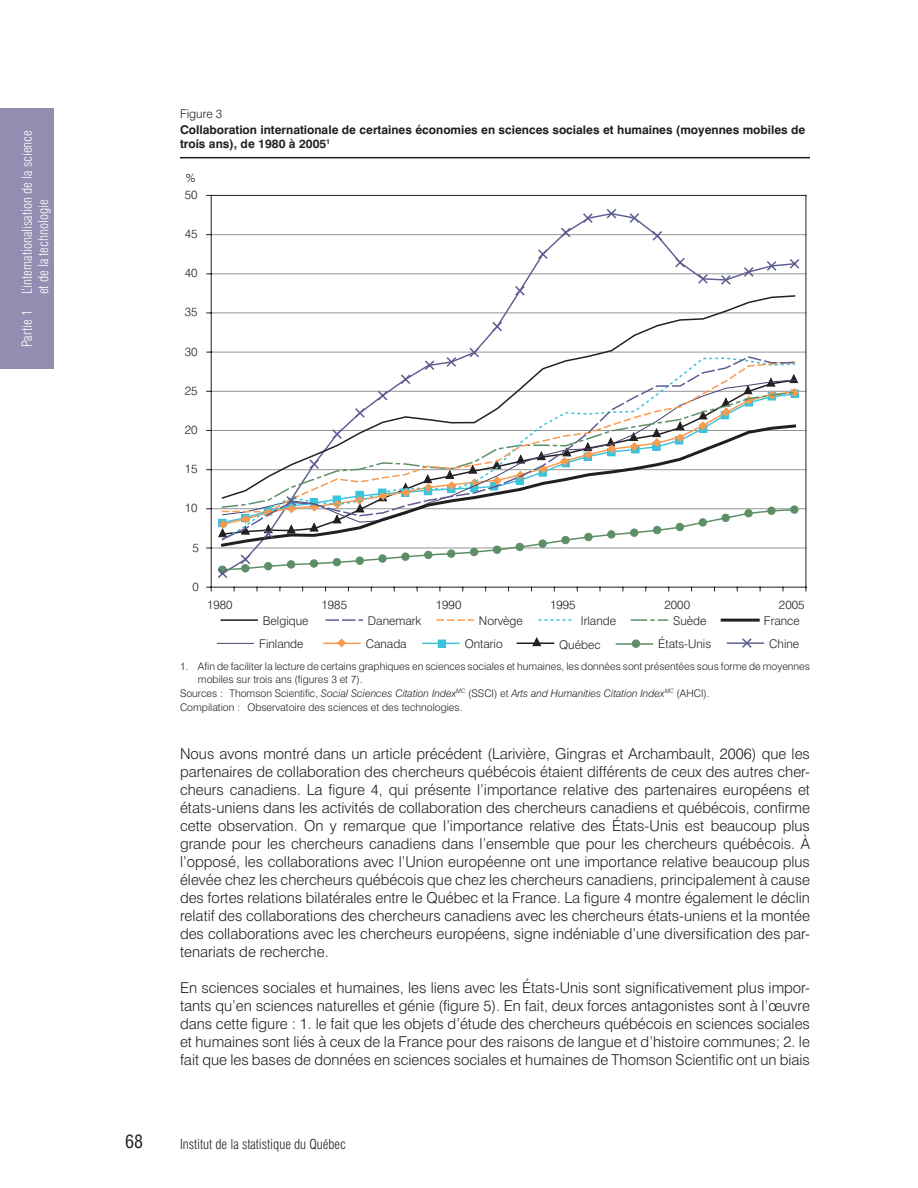
<style>
.page{position:relative;width:918px;height:1188px;background:#fff}
.page>*{position:absolute;margin:0;border:0;box-sizing:border-box;transform-origin:0 0}
.t1{font:condensed 18px "Swiss 721 BT";color:#231f20}
.t2{font:300 15px/18px "Swiss 721 BT";color:#231f20;text-align:justify}
.t3{font:300 condensed 13.5px/16.2px "Swiss 721 BT";color:#fff}
.t4{font:300 condensed 13.5px "Swiss 721 BT";color:#231f20}
.t5{font:300 12px "Swiss 721 BT";color:#231f20}
.t6{font:700 12px/14.4px "Swiss 721 BT";color:#231f20}
.t7{font:300 10.5px/12.6px "Swiss 721 BT";color:#231f20}
.s1{font-style:italic}
</style>
<div class="page">
<div style="left:0;top:108px;width:54px;height:261px;background:#928db1"></div>
<hr style="left:180px;top:157px;width:630px;height:1px;background:#231f20">
<hr style="left:211px;top:548px;width:595px;height:1px;background:#939598">
<hr style="left:211px;top:509px;width:595px;height:1px;background:#939598">
<hr style="left:211px;top:469px;width:595px;height:1px;background:#939598">
<hr style="left:211px;top:430px;width:595px;height:1px;background:#939598">
<hr style="left:211px;top:391px;width:595px;height:1px;background:#939598">
<hr style="left:211px;top:352px;width:595px;height:1px;background:#939598">
<hr style="left:211px;top:313px;width:595px;height:1px;background:#939598">
<hr style="left:211px;top:274px;width:595px;height:1px;background:#939598">
<hr style="left:211px;top:234px;width:595px;height:1px;background:#939598">
<hr style="left:211px;top:195px;width:595px;height:1px;background:#231f20">
<hr style="left:806px;top:195px;width:1px;height:392px;background:#231f20">
<hr style="left:211px;top:587px;width:595px;height:1px;background:#231f20">
<hr style="left:211px;top:195px;width:1px;height:392px;background:#231f20">
<svg style="left:742px;top:638px;width:10px;height:10px"></svg>
<div style="left:632px;top:640px;width:8px;height:7px;background:#5d8f67;border-radius:50%"></div>
<div style="left:632px;top:640px;width:8px;height:8px;border:1px solid #5d8f67;border-radius:50%"></div>
<hr style="left:221px;top:619px;width:36px;height:2px;background:#231f20">
<svg style="left:326px;top:619px;width:36px;height:2px"></svg>
<svg style="left:437px;top:619px;width:36px;height:2px"></svg>
<svg style="left:539px;top:619px;width:33px;height:2px"></svg>
<svg style="left:631px;top:619px;width:36px;height:2px"></svg>
<hr style="left:722px;top:619px;width:36px;height:3px;background:#231f20">
<hr style="left:217px;top:643px;width:36px;height:1px;background:#424372">
<hr style="left:324px;top:643px;width:36px;height:1px;background:#f89a50">
<hr style="left:423px;top:643px;width:36px;height:1px;background:#3bc3de">
<hr style="left:517px;top:643px;width:36px;height:1px;background:#231f20">
<hr style="left:616px;top:643px;width:36px;height:2px;background:#5d8f67">
<hr style="left:727px;top:642px;width:36px;height:2px;background:#5d5d91">
<div style="left:438px;top:640px;width:8px;height:7px;background:#3bc3de"></div>
<div style="left:438px;top:640px;width:8px;height:8px;border:1px solid #3bc3de"></div>
<svg style="left:337px;top:639px;width:9px;height:8px"></svg>
<svg style="left:532px;top:638px;width:9px;height:8px"></svg>
<svg style="left:217px;top:209px;width:583px;height:369px"></svg>
<p class="t3" style="left:19px;top:294px;width:165px;text-indent:-52px;rotate:-90deg">Partie 1 L’internationalisation de la science et de la technologie</p>
<p class="t5" style="left:180px;top:106px;width:44px">Figure 3</p>
<p class="t6" style="left:180px;top:122px;width:627px">Collaboration internationale de certaines économies en sciences sociales et humaines (moyennes mobiles de trois ans), de 1980 à 2005<sup>1</sup></p>
<p class="t5" style="left:186px;top:171px;width:11px">%</p>
<p class="t5" style="left:185px;top:187px;width:14px">50</p>
<p class="t5" style="left:185px;top:227px;width:14px">45</p>
<p class="t5" style="left:185px;top:266px;width:14px">40</p>
<p class="t5" style="left:185px;top:305px;width:14px">35</p>
<p class="t5" style="left:185px;top:344px;width:14px">30</p>
<p class="t5" style="left:185px;top:383px;width:14px">25</p>
<p class="t5" style="left:185px;top:422px;width:14px">20</p>
<p class="t5" style="left:185px;top:462px;width:14px">15</p>
<p class="t5" style="left:185px;top:501px;width:14px">10</p>
<p class="t5" style="left:193px;top:540px;width:8px">5</p>
<p class="t5" style="left:193px;top:579px;width:8px">0</p>
<p class="t5" style="left:207px;top:597px;width:27px">1980</p>
<p class="t5" style="left:322px;top:597px;width:27px">1985</p>
<p class="t5" style="left:436px;top:597px;width:27px">1990</p>
<p class="t5" style="left:550px;top:597px;width:27px">1995</p>
<p class="t5" style="left:665px;top:597px;width:27px">2000</p>
<p class="t5" style="left:779px;top:597px;width:27px">2005</p>
<p class="t5" style="left:263px;top:613px;width:47px">Belgique</p>
<p class="t5" style="left:368px;top:613px;width:55px">Danemark</p>
<p class="t5" style="left:479px;top:613px;width:45px">Norvège</p>
<p class="t5" style="left:581px;top:613px;width:37px">Irlande</p>
<p class="t5" style="left:673px;top:613px;width:35px">Suède</p>
<p class="t5" style="left:764px;top:613px;width:37px">France</p>
<p class="t5" style="left:259px;top:636px;width:46px">Finlande</p>
<p class="t5" style="left:366px;top:636px;width:42px">Canada</p>
<p class="t5" style="left:465px;top:636px;width:40px">Ontario</p>
<p class="t5" style="left:559px;top:638px;width:43px">Québec</p>
<p class="t5" style="left:658px;top:637px;width:55px">États-Unis</p>
<p class="t5" style="left:769px;top:636px;width:32px">Chine</p>
<p class="t7" style="left:198px;top:660px;width:613px;text-indent:-18px">1. Afin de faciliter la lecture de certains graphiques en sciences sociales et humaines, les données sont présentées sous forme de moyennes mobiles sur trois ans (figures 3 et 7).</p>
<p class="t7" style="left:180px;top:686px;width:531px;line-height:14.1px">Sources : Thomson Scientific, <span class="s1">Social Sciences Citation Index</span><sup>MC</sup> (SSCI) et <span class="s1">Arts and Humanities Citation Index</span><sup>MC</sup> (AHCI).<br>Compilation : Observatoire des sciences et des technologies.</p>
<p class="t2" style="left:180px;top:745px;width:632px">Nous avons montré dans un article précédent (Larivière, Gingras et Archambault, 2006) que les partenaires de collaboration des chercheurs québécois étaient différents de ceux des autres cher&shy;cheurs canadiens. La figure 4, qui présente l’importance relative des partenaires européens et états-uniens dans les activités de collaboration des chercheurs canadiens et québécois, confirme cette observation. On y remarque que l’importance relative des États-Unis est beaucoup plus grande pour les chercheurs canadiens dans l’ensemble que pour les chercheurs québécois. À l’opposé, les collaborations avec l’Union européenne ont une importance relative beaucoup plus élevée chez les chercheurs québécois que chez les chercheurs canadiens, principalement à cause des fortes relations bilatérales entre le Québec et la France. La figure 4 montre également le déclin relatif des collaborations des chercheurs canadiens avec les chercheurs états-uniens et la montée des collaborations avec les chercheurs européens, signe indéniable d’une diversification des par&shy;tenariats de recherche.</p>
<p class="t2" style="left:180px;top:979px;width:632px">En sciences sociales et humaines, les liens avec les États-Unis sont significativement plus impor&shy;tants qu’en sciences naturelles et génie (figure 5). En fait, deux forces antagonistes sont à l’œuvre dans cette figure : 1. le fait que les objets d’étude des chercheurs québécois en sciences sociales et humaines sont liés à ceux de la France pour des raisons de langue et d’histoire communes; 2. le fait que les bases de données en sciences sociales et humaines de Thomson Scientific ont un biais</p>
<p class="t1" style="left:125px;top:1131px;width:19px">68</p>
<p class="t4" style="left:180px;top:1136px;width:167px">Institut de la statistique du Québec</p>
</div>
